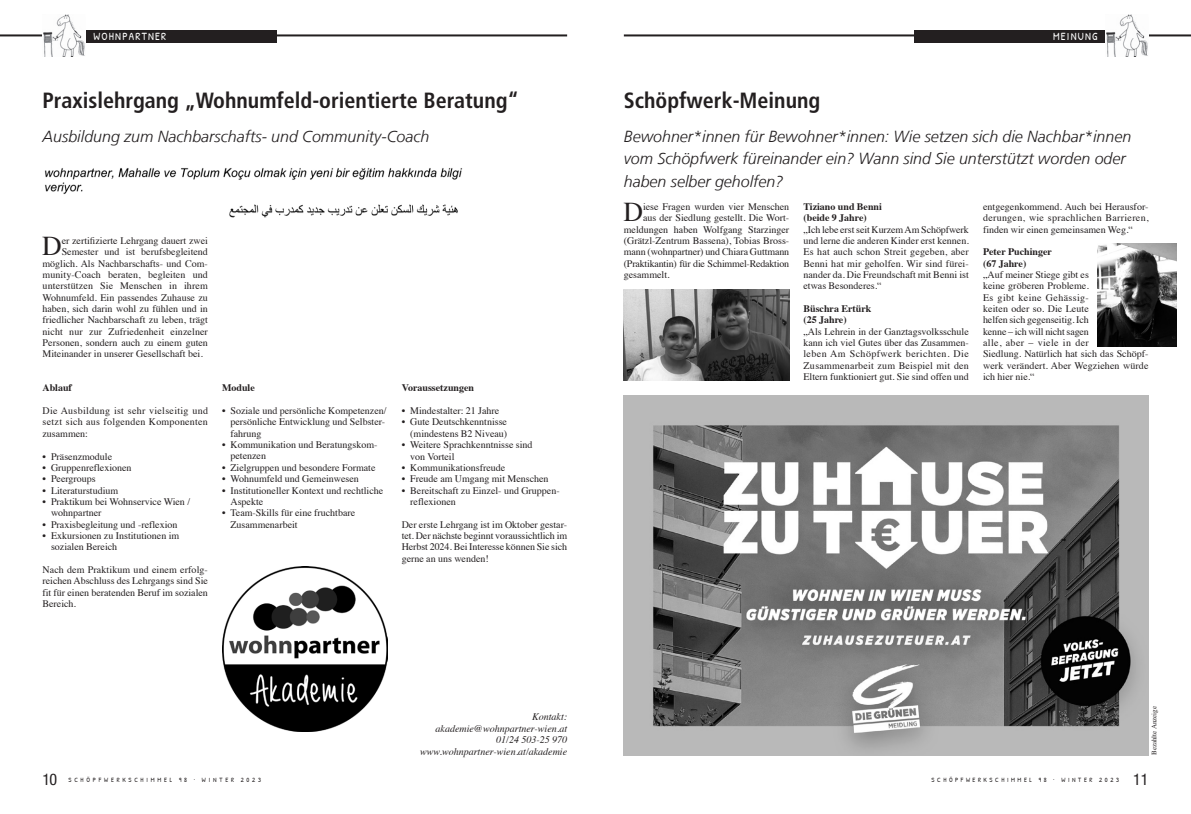
<style>
.page{position:relative;width:1191px;height:814px;background:#fff}
.page>*{position:absolute;margin:0;border:0;box-sizing:border-box;transform-origin:0 0}
.t1{font:27.1px "Times";color:#231f20}
.t2{font:700 condensed 22px "Frutiger LT Com";color:#231f20}
.t3{font:italic 300 16px/22.7px "Frutiger LT Com";color:#231f20}
.t4{font:condensed 16px "Helvetica Neue LT Pro";color:#231f20}
.t5{font:11px "Patrick Hand";letter-spacing:.11em;color:#fff}
.t6{font:10px/11.3px "Times";color:#231f20}
.t7{font:700 10px/11.3px "Times";color:#231f20}
.t8{font:italic 10px/11.3px "Times";color:#231f20;text-align:right}
.t9{font:10px "Times";letter-spacing:-.02em;color:#231f20}
.t10{font:7px "Times";color:#231f20}
.t11{font:6.5px "Patrick Hand";letter-spacing:.43em;color:#231f20}
.t12{font:6.5px "Patrick Hand";letter-spacing:.41em;color:#231f20}
</style>
<div class="page">
<hr style="left:624px;top:34px;width:567px;height:2px;background:#231f20">
<div style="left:914px;top:30px;width:192px;height:12px;background:#231f20"></div>
<hr style="left:0;top:34px;width:567px;height:2px;background:#231f20">
<div style="left:85px;top:30px;width:192px;height:12px;background:#231f20"></div>
<img style="left:43px;top:14px;width:42px;height:43px">
<img style="left:1105px;top:14px;width:43px;height:43px">
<img style="left:222px;top:566px;width:165px;height:165px">
<img style="left:624px;top:395px;width:524px;height:360px">
<img style="left:229px;top:204px;width:229px;height:14px">
<img style="left:44px;top:168px;width:419px;height:27px">
<img style="left:624px;top:289px;width:165px;height:91px">
<img style="left:1097px;top:244px;width:79px;height:102px">
<p class="t5" style="left:94px;top:28px;width:74px">WOHNPARTNER</p>
<p class="t5" style="left:1053px;top:28px;width:46px">MEINUNG</p>
<h2 class="t2" style="left:43px;top:87px;width:478px">Praxislehrgang „Wohnumfeld-orientierte Beratung“</h2>
<h3 class="t3" style="left:43px;top:125px;width:388px">Ausbildung zum Nachbarschafts- und Community-Coach</h3>
<h1 class="t1" style="left:42px;top:221px;width:21px">D</h1>
<p class="t6" style="left:62px;top:234px;width:148px">er zertifizierte Lehrgang dauert zwei</p>
<p class="t6" style="left:62px;top:245px;width:148px">Semester und ist berufsbegleitend</p>
<p class="t6" style="left:43px;top:257px;width:167px">möglich. Als Nachbarschafts- und Com-</p>
<p class="t6" style="left:43px;top:268px;width:167px">munity-Coach beraten, begleiten und</p>
<p class="t6" style="left:43px;top:279px;width:167px">unterstützen Sie Menschen in ihrem</p>
<p class="t6" style="left:43px;top:291px;width:167px">Wohnumfeld. Ein passendes Zuhause zu</p>
<p class="t6" style="left:43px;top:302px;width:167px">haben, sich darin wohl zu fühlen und in</p>
<p class="t6" style="left:43px;top:313px;width:167px">friedlicher Nachbarschaft zu leben, trägt</p>
<p class="t6" style="left:43px;top:325px;width:167px">nicht nur zur Zufriedenheit einzelner</p>
<p class="t6" style="left:43px;top:336px;width:167px">Personen, sondern auch zu einem guten</p>
<p class="t6" style="left:43px;top:347px;width:162px">Miteinander in unserer Gesellschaft bei.</p>
<p class="t7" style="left:43px;top:381px;width:31px">Ablauf</p>
<p class="t6" style="left:43px;top:404px;width:167px;text-align:justify">Die Ausbildung ist sehr vielseitig und setzt sich aus folgenden Komponenten zusammen:</p>
<p class="t6" style="left:43px;top:449px;width:71px">• Präsenzmodule</p>
<p class="t6" style="left:43px;top:461px;width:91px">• Gruppenreflexionen</p>
<p class="t6" style="left:43px;top:472px;width:55px">• Peergroups</p>
<p class="t6" style="left:43px;top:483px;width:77px">• Literaturstudium</p>
<p class="t6" style="left:51px;top:495px;width:141px;text-indent:-8px">• Praktikum bei Wohnservice Wien / wohnpartner</p>
<p class="t6" style="left:43px;top:517px;width:136px">• Praxisbegleitung und -reflexion</p>
<p class="t6" style="left:51px;top:529px;width:130px;text-indent:-8px">• Exkursionen zu Institutionen im sozialen Bereich</p>
<p class="t6" style="left:43px;top:563px;width:167px;text-align:justify">Nach dem Praktikum und einem erfolg&shy;reichen Abschluss des Lehrgangs sind Sie fit für einen beratenden Beruf im sozialen Bereich.</p>
<p class="t7" style="left:222px;top:381px;width:34px">Module</p>
<p class="t6" style="left:230px;top:404px;width:157px;text-indent:-8px">• Soziale und persönliche Kompetenzen/ persönliche Entwicklung und Selbster&shy;fahrung</p>
<p class="t6" style="left:230px;top:438px;width:148px;text-indent:-8px">• Kommunikation und Beratungskom&shy;petenzen</p>
<p class="t6" style="left:222px;top:461px;width:155px">• Zielgruppen und besondere Formate</p>
<p class="t6" style="left:222px;top:472px;width:138px">• Wohnumfeld und Gemeinwesen</p>
<p class="t6" style="left:230px;top:483px;width:154px;text-indent:-8px">• Institutioneller Kontext und rechtliche<br>Aspekte</p>
<p class="t6" style="left:230px;top:506px;width:126px;text-indent:-8px">• Team-Skills für eine fruchtbare<br>Zusammenarbeit</p>
<p class="t7" style="left:402px;top:381px;width:74px">Voraussetzungen</p>
<p class="t6" style="left:402px;top:404px;width:99px">• Mindestalter: 21 Jahre</p>
<p class="t6" style="left:402px;top:415px;width:107px;text-align:right">• Gute Deutschkenntnisse (mindestens B2 Niveau)</p>
<p class="t6" style="left:410px;top:438px;width:124px;text-indent:-9px">• Weitere Sprachkenntnisse sind von Vorteil</p>
<p class="t6" style="left:402px;top:461px;width:105px">• Kommunikationsfreude</p>
<p class="t6" style="left:402px;top:472px;width:148px">• Freude am Umgang mit Menschen</p>
<p class="t6" style="left:410px;top:483px;width:151px;text-indent:-9px">• Bereitschaft zu Einzel- und Gruppen&shy;reflexionen</p>
<p class="t6" style="left:402px;top:517px;width:167px;text-align:justify">Der erste Lehrgang ist im Oktober gestar&shy;tet. Der nächste beginnt voraussichtlich im Herbst 2024. Bei Interesse können Sie sich gerne an uns wenden!</p>
<p class="t8" style="left:420px;top:710px;width:148px">Kontakt: akademie@wohnpartner-wien.at<br>01/24 503-25 970 www.wohnpartner-wien.at/akademie</p>
<h2 class="t2" style="left:624px;top:87px;width:198px">Schöpfwerk-Meinung</h2>
<h3 class="t3" style="left:624px;top:125px;width:509px">Bewohner*innen für Bewohner*innen: Wie setzen sich die Nachbar*innen vom Schöpfwerk füreinander ein? Wann sind Sie unterstützt worden oder haben selber geholfen?</h3>
<h1 class="t1" style="left:623px;top:187px;width:21px">D</h1>
<p class="t6" style="left:643px;top:200px;width:148px">iese Fragen wurden vier Menschen</p>
<p class="t6" style="left:643px;top:211px;width:148px">aus der Siedlung gestellt. Die Wort-</p>
<p class="t6" style="left:624px;top:223px;width:167px">meldungen haben Wolfgang Starzinger</p>
<p class="t6" style="left:624px;top:234px;width:167px">(Grätzl-Zentrum Bassena), Tobias Bross-</p>
<p class="t6" style="left:624px;top:245px;width:167px">mann (wohnpartner) und Chiara Guttmann</p>
<p class="t9" style="left:624px;top:254px;width:167px">(Praktikantin) für die Schimmel-Redaktion</p>
<p class="t6" style="left:624px;top:268px;width:47px">gesammelt.</p>
<p class="t7" style="left:803px;top:200px;width:80px">Tiziano und Benni (beide 9 Jahre)</p>
<p class="t6" style="left:803px;top:223px;width:167px;text-align:justify">„Ich lebe erst seit Kurzem Am Schöpfwerk und lerne die anderen Kinder erst kennen.<br>Es hat auch schon Streit gegeben, aber Benni hat mir geholfen. Wir sind fürei&shy;nander da. Die Freundschaft mit Benni ist etwas Besonderes.“</p>
<p class="t7" style="left:803px;top:302px;width:69px">Büschra Ertürk (25 Jahre)</p>
<p class="t6" style="left:803px;top:325px;width:167px;text-align:justify">„Als Lehrein in der Ganztagsvolksschule kann ich viel Gutes über das Zusammen&shy;leben Am Schöpfwerk berichten. Die Zusammenarbeit zum Beispiel mit den Eltern funktioniert gut. Sie sind offen und</p>
<p class="t6" style="left:983px;top:200px;width:167px;text-align:justify">entgegenkommend. Auch bei Herausfor&shy;derungen, wie sprachlichen Barrieren, finden wir einen gemeinsamen Weg.“</p>
<p class="t7" style="left:983px;top:245px;width:70px">Peter Puchinger (67 Jahre)</p>
<p class="t6" style="left:983px;top:268px;width:167px">„Auf meiner Stiege gibt es<br>keine gröberen Probleme.<br>Es gibt keine Gehässig-<br>keiten oder so. Die Leute<br>helfen sich gegenseitig. Ich<br>kenne – ich will nicht sagen<br>alle, aber – viele in der<br>Siedlung. Natürlich hat sich das Schöpf&shy;werk verändert. Aber Wegziehen würde ich hier nie.“</p>
<p class="t10" style="left:1147px;top:755px;width:51px;rotate:-90deg">Bezahlte Anzeige</p>
<h3 class="t4" style="left:43px;top:770px;width:16px">10</h3>
<p class="t11" style="left:69px;top:774px;width:194px">SCHÖPFWERKSCHIMMEL 98 . WINTER 2023</p>
<p class="t12" style="left:931px;top:774px;width:189px">SCHÖPFWERKSCHIMMEL 98 . WINTER 2023</p>
<h3 class="t4" style="left:1133px;top:770px;width:17px">11</h3>
</div>
